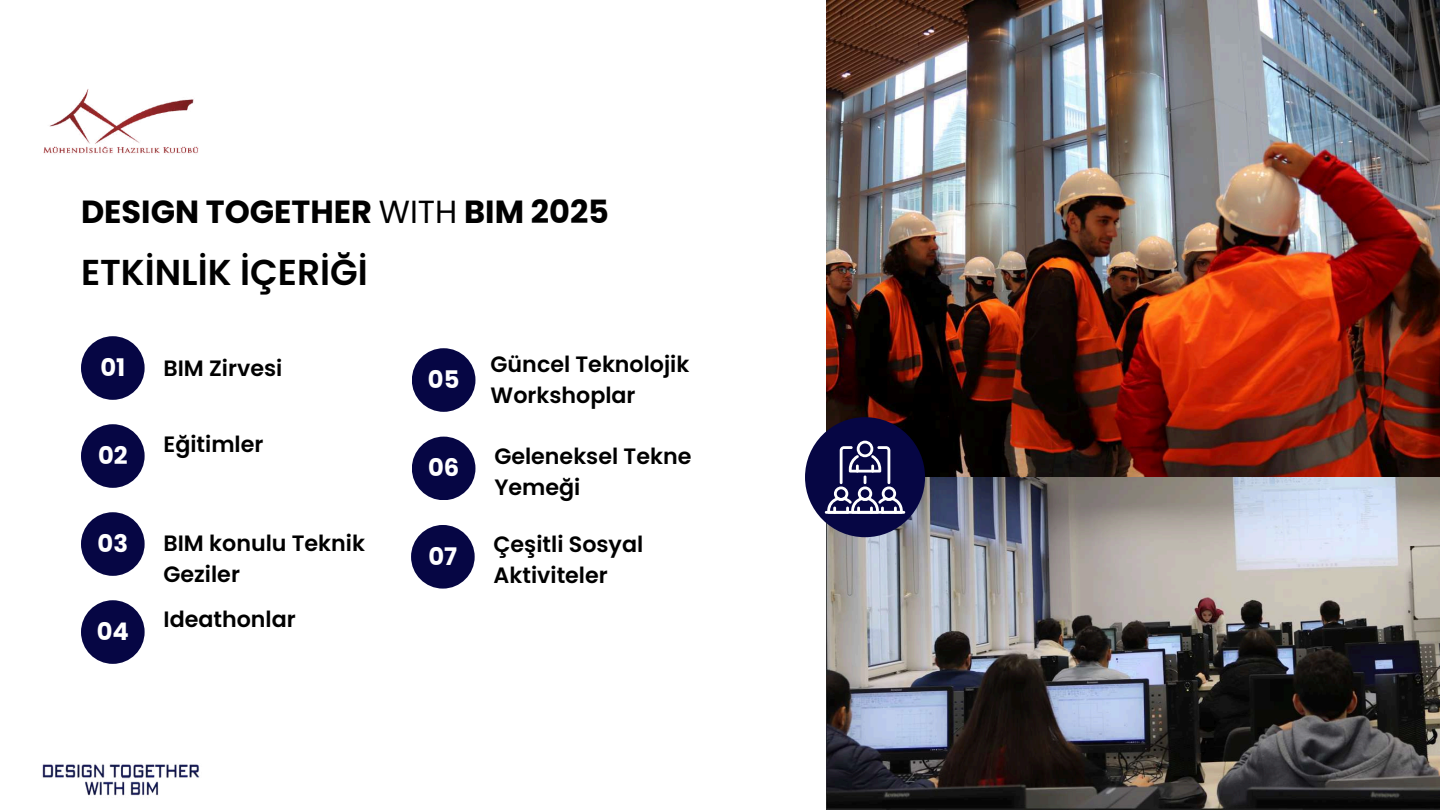
<style>
.page{position:relative;width:1440px;height:810px;background:#fff}
.page>*{position:absolute;margin:0;border:0;box-sizing:border-box;transform-origin:0 0}
.t1{font:600 36px "Poppins";color:#000}
.t2{font:700 32px "Poppins";color:#000}
.t3{font:700 24.2px "Poppins";color:#fff}
.t4{font:600 22.2px/30.9px "Poppins";color:#000}
.s1{font-weight:400}
</style>
<div class="page">
<img style="left:826px;top:0;width:614px;height:810px">
<div style="left:805px;top:417px;width:120px;height:120px;background:#060644;border-radius:50%"></div>
<svg style="left:827px;top:441px;width:76px;height:70px"></svg>
<hr style="left:825px;top:511px;width:80px;height:2px;background:#fff">
<div style="left:81px;top:336px;width:64px;height:64px;background:#060644;border-radius:50%"></div>
<div style="left:81px;top:424px;width:64px;height:64px;background:#060644;border-radius:50%"></div>
<div style="left:81px;top:512px;width:64px;height:64px;background:#060644;border-radius:50%"></div>
<div style="left:81px;top:600px;width:64px;height:64px;background:#060644;border-radius:50%"></div>
<div style="left:412px;top:348px;width:63px;height:64px;background:#060644;border-radius:50%"></div>
<div style="left:412px;top:437px;width:63px;height:63px;background:#060644;border-radius:50%"></div>
<div style="left:411px;top:525px;width:64px;height:64px;background:#060644;border-radius:50%"></div>
<img style="left:43px;top:89px;width:156px;height:65px">
<img style="left:42px;top:764px;width:158px;height:32px">
<h2 class="t2" style="left:81px;top:189px;width:530px">DESIGN TOGETHER <span class="s1">WITH</span> BIM 2025</h2>
<h1 class="t1" style="left:81px;top:247px;width:288px">ETKİNLİK İÇERİĞİ</h1>
<p class="t3" style="left:100px;top:351px;width:26px">01</p>
<p class="t3" style="left:98px;top:439px;width:31px">02</p>
<p class="t3" style="left:98px;top:527px;width:32px">03</p>
<p class="t3" style="left:97px;top:615px;width:34px">04</p>
<p class="t4" style="left:164px;top:353px;width:120px">BIM Zirvesi</p>
<p class="t4" style="left:164px;top:429px;width:101px">Eğitimler</p>
<p class="t4" style="left:164px;top:528px;width:203px">BIM konulu Teknik<br>Geziler</p>
<p class="t4" style="left:164px;top:604px;width:134px">Ideathonlar</p>
<p class="t3" style="left:428px;top:363px;width:33px">05</p>
<p class="t4" style="left:491px;top:349px;width:200px">Güncel Teknolojik<br>Workshoplar</p>
<p class="t3" style="left:428px;top:451px;width:33px">06</p>
<p class="t4" style="left:494px;top:440px;width:199px">Geleneksel Tekne<br>Yemeği</p>
<p class="t3" style="left:428px;top:539px;width:30px">07</p>
<p class="t4" style="left:494px;top:529px;width:151px">Çeşitli Sosyal<br>Aktiviteler</p>
</div>
